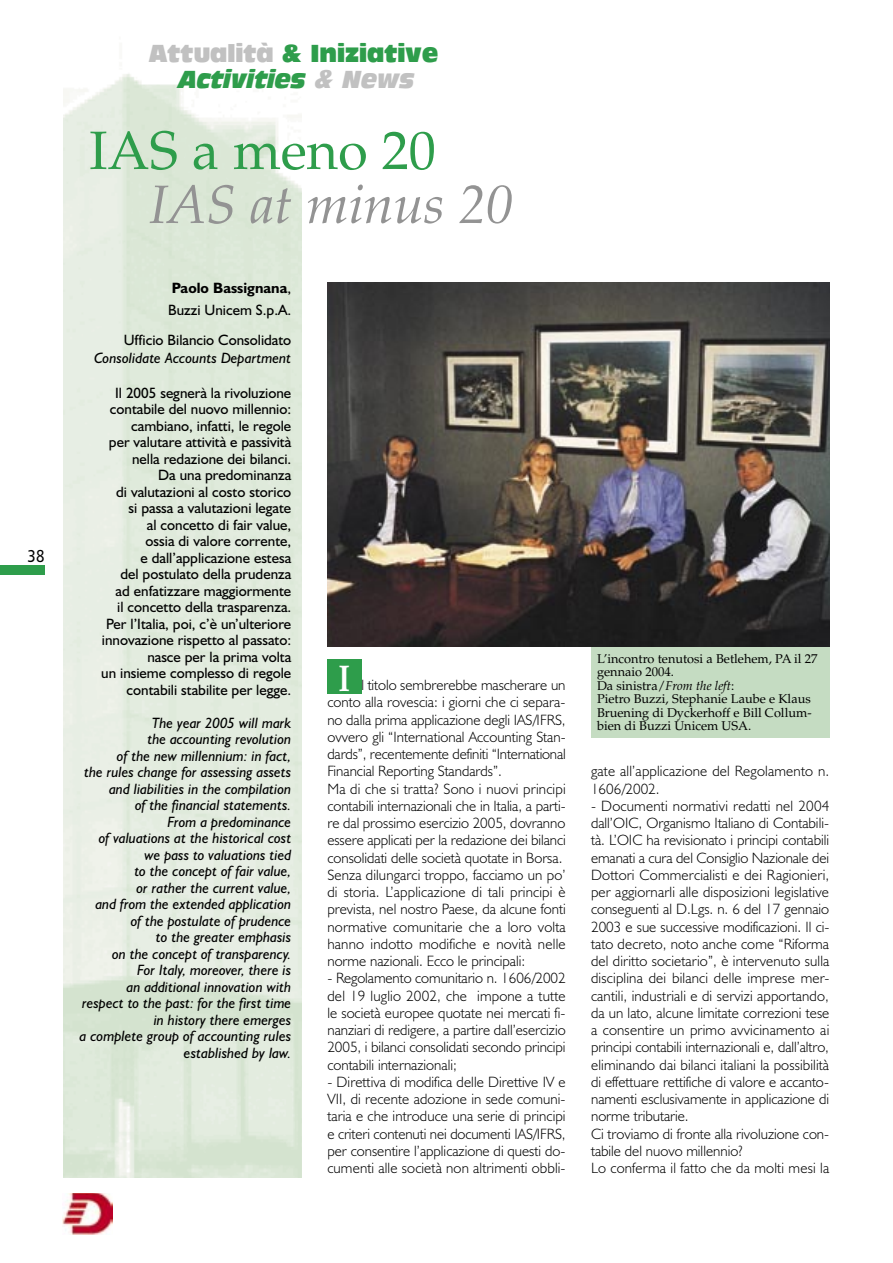
<style>
.page{position:relative;width:893px;height:1263px;background:#fff}
.page>*{position:absolute;margin:0;border:0;box-sizing:border-box;transform-origin:0 0}
.t1{font:italic 54px "Palatino";color:#939393}
.t2{font:54px "Palatino";color:#2e9d4b}
.t3{font:700 37.2px "Palatino";color:#fff;scale:.81 1}
.t4{font:24px/25.5px "Antique Olive Nord";color:#2e9d4b;text-align:center;scale:.75 1}
.t5{font:17.25px "Humanist 777 BT Roman B";color:#000;scale:.85 1}
.t6{font:300 15px/17.2px "Humanist 521 BT";color:#000}
.t7{font:italic 15px/16.5px "Humanist 521 BT";color:#000;text-align:right}
.t8{font:15px/16.5px "Humanist 521 BT";color:#000}
.t9{font:12.75px/13.5px "Palatino";color:#000}
.s1{color:#c1c1c1}
.s2{font-style:italic}
.s3{font-style:italic;color:#c1c1c1}
.s4{font-weight:700}
</style>
<div class="page">
<div style="left:0;top:565px;width:44px;height:9px;background:#2e9d4b"></div>
<img style="left:63px;top:1193px;width:49px;height:41px">
<div style="left:327px;top:660px;width:34px;height:34px;background:#2e9d4b"></div>
<div style="left:591px;top:647px;width:238px;height:91px;background:#c5dcc2"></div>
<img style="left:327px;top:283px;width:502px;height:364px">
<p class="t5" style="left:28px;top:545px;width:21px">38</p>
<h3 class="t4" style="left:149px;top:40px;width:387px"><span class="s1">Attualità</span> &amp; Iniziative<br><span class="s2">Activities</span> <span class="s3">&amp; News</span></h3>
<h1 class="t2" style="left:89px;top:119px;width:348px">IAS a meno 20</h1>
<h1 class="t1" style="left:149px;top:173px;width:365px">IAS at minus 20</h1>
<p class="t8" style="left:168px;top:276px;width:125px;line-height:22.5px"><span class="s4">Paolo Bassignana</span>,<br>Buzzi Unicem S.p.A.</p>
<p class="t8" style="left:124px;top:331px;width:169px">Ufficio Bilancio Consolidato</p>
<p class="t7" style="left:94px;top:349px;width:199px">Consolidate Accounts Department</p>
<p class="t8" style="left:101px;top:384px;width:192px;text-align:right">Il 2005 segnerà la rivoluzione contabile del nuovo millennio: cambiano, infatti, le regole<br>per valutare attività e passività nella redazione dei bilanci.<br>Da una predominanza<br>di valutazioni al costo storico<br>si passa a valutazioni legate<br>al concetto di fair value,<br>ossia di valore corrente,<br>e dall’applicazione estesa<br>del postulato della prudenza<br>ad enfatizzare maggiormente<br>il concetto della trasparenza.<br>Per l’Italia, poi, c’è un’ulteriore innovazione rispetto al passato: nasce per la prima volta<br>un insieme complesso di regole contabili stabilite per legge.</p>
<p class="t7" style="left:79px;top:714px;width:213px">The year 2005 will mark<br>the accounting revolution<br>of the new millennium: in fact,<br>the rules change for assessing assets and liabilities in the compilation<br>of the financial statements.<br>From a predominance<br>of valuations at the historical cost we pass to valuations tied<br>to the concept of fair value,<br>or rather the current value,<br>and from the extended application<br>of the postulate of prudence<br>to the greater emphasis<br>on the concept of transparency.<br>For Italy, moreover, there is<br>an additional innovation with<br>respect to the past: for the first time in history there emerges<br>a complete group of accounting rules established by law.</p>
<h2 class="t3" style="left:339px;top:656px;width:16px">I</h2>
<p class="t9" style="left:597px;top:652px;width:222px">L’incontro tenutosi a Betlehem, PA il 27 gennaio 2004.<br>Da sinistra/<span class="s2">From the left</span>:<br>Pietro Buzzi, Stephanie Laube e Klaus<br>Bruening di Dyckerhoff e Bill Collum&shy;bien di Buzzi Unicem USA.</p>
<p class="t6" style="left:327px;top:676px;width:240px;text-indent:34px">l titolo sembrerebbe mascherare un conto alla rovescia: i giorni che ci separa&shy;no dalla prima applicazione degli IAS/IFRS, ovvero gli “International Accounting Stan&shy;dards”, recentemente definiti “International Financial Reporting Standards”.<br>Ma di che si tratta? Sono i nuovi principi contabili internazionali che in Italia, a parti&shy;re dal prossimo esercizio 2005, dovranno essere applicati per la redazione dei bilanci consolidati delle società quotate in Borsa.<br>Senza dilungarci troppo, facciamo un po’ di storia. L’applicazione di tali principi è prevista, nel nostro Paese, da alcune fonti normative comunitarie che a loro volta hanno indotto modifiche e novità nelle norme nazionali. Ecco le principali:</p>
<p class="t6" style="left:327px;top:969px;width:240px;text-align:justify">- Regolamento comunitario n. 1606/2002 del 19 luglio 2002, che impone a tutte le società europee quotate nei mercati fi&shy;nanziari di redigere, a partire dall’esercizio 2005, i bilanci consolidati secondo principi contabili internazionali;</p>
<p class="t6" style="left:327px;top:1073px;width:240px;text-align:justify">- Direttiva di modifica delle Direttive IV e VII, di recente adozione in sede comuni&shy;taria e che introduce una serie di principi e criteri contenuti nei documenti IAS/IFRS, per consentire l’applicazione di questi do&shy;cumenti alle società non altrimenti obbli-</p>
<p class="t6" style="left:591px;top:762px;width:240px">gate all’applicazione del Regolamento n.<br>1606/2002.</p>
<p class="t6" style="left:591px;top:797px;width:240px">- Documenti normativi redatti nel 2004 dall’OIC, Organismo Italiano di Contabili&shy;tà. L’OIC ha revisionato i principi contabili emanati a cura del Consiglio Nazionale dei Dottori Commercialisti e dei Ragionieri, per aggiornarli alle disposizioni legislative conseguenti al D.Lgs. n. 6 del 17 gennaio 2003 e sue successive modificazioni. Il ci&shy;tato decreto, noto anche come “Riforma del diritto societario”, è intervenuto sulla disciplina dei bilanci delle imprese mer&shy;cantili, industriali e di servizi apportando, da un lato, alcune limitate correzioni tese a consentire un primo avvicinamento ai principi contabili internazionali e, dall’altro, eliminando dai bilanci italiani la possibilità di effettuare rettifiche di valore e accanto&shy;namenti esclusivamente in applicazione di norme tributarie.<br>Ci troviamo di fronte alla rivoluzione con&shy;tabile del nuovo millennio?<br>Lo conferma il fatto che da molti mesi la</p>
</div>
